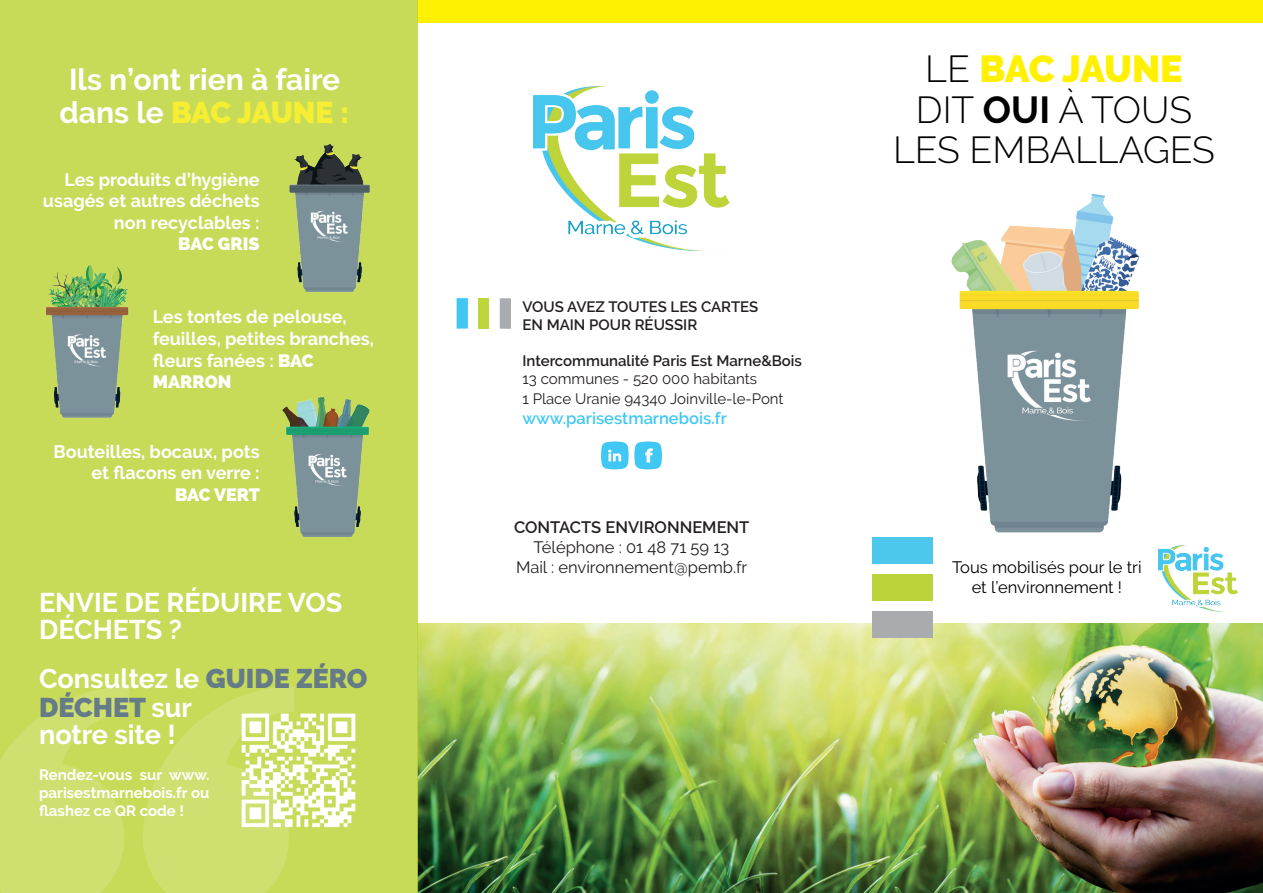
<style>
.page{position:relative;width:1263px;height:893px;background:#fff}
.page>*{position:absolute;margin:0;border:0;box-sizing:border-box;transform-origin:0 0}
.t1{font:300 37.5px/40.5px "Raleway";color:#000001;text-align:center}
.t2{font:700 30px/33px "Raleway";color:#fff;text-align:center}
.t3{font:700 27px/27.9px "Raleway";color:#fff}
.t4{font:700 18px/21.6px "Raleway";color:#fff;text-align:right}
.t5{font:800 18px "Raleway";letter-spacing:-.005em;color:#fff}
.t6{font:16.5px/19.8px "Raleway";color:#231f20;text-align:center}
.t7{font:16.5px/19.8px "Raleway";color:#000;text-align:center}
.t8{font:600 16.5px "Raleway";color:#40c7f4}
.t9{font:600 16.5px "Raleway";color:#231f20}
.t10{font:600 15px/18px "Raleway";color:#231f20}
.t11{font:15px/19.8px "Raleway";color:#231f20}
.t12{font:700 15px/18px "Raleway";color:#fff;text-align:justify}
.s1{font-weight:900;color:#f6ee33}
.s2{font-weight:800}
.s3{font-weight:900;color:#657b87}
.s4{font-weight:900;color:#fff101}
.s5{font-weight:700}
</style>
<div class="page">
<div style="left:418px;top:0;width:845px;height:22px;background:#fff101"></div>
<img style="left:418px;top:623px;width:845px;height:270px">
<div style="left:872px;top:611px;width:61px;height:27px;background:#a9abaf"></div>
<div style="left:872px;top:537px;width:61px;height:27px;background:#4cc8ed"></div>
<div style="left:872px;top:574px;width:61px;height:27px;background:#bdd33a"></div>
<img style="left:1158px;top:545px;width:80px;height:67px">
<svg style="left:601px;top:441px;width:61px;height:29px"></svg>
<div style="left:478px;top:298px;width:11px;height:31px;background:#bed639"></div>
<div style="left:500px;top:298px;width:11px;height:31px;background:#a9acb0"></div>
<div style="left:457px;top:298px;width:11px;height:31px;background:#40c7f4"></div>
<img style="left:534px;top:87px;width:195px;height:164px">
<img style="left:951px;top:193px;width:210px;height:360px">
<div style="left:0;top:0;width:418px;height:893px;background:#c7db58"></div>
<img style="left:45px;top:265px;width:84px;height:153px">
<img style="left:282px;top:397px;width:88px;height:140px">
<svg style="left:143px;top:686px;width:151px;height:207px"></svg>
<img style="left:0;top:686px;width:130px;height:207px">
<img style="left:227px;top:698px;width:129px;height:133px">
<img style="left:289px;top:143px;width:81px;height:150px">
<h2 class="t2" style="left:60px;top:63px;width:291px">Ils n’ont rien à faire dans le <span class="s1">BAC JAUNE :</span></h2>
<p class="t4" style="left:43px;top:169px;width:218px">Les produits d’hygiène usagés et autres déchets non recyclables :</p>
<p class="t5" style="left:178px;top:234px;width:83px">BAC GRIS</p>
<p class="t4" style="left:153px;top:306px;width:223px;text-align:left">Les tontes de pelouse, feuilles, petites branches, fleurs fanées : <span class="s2">BAC<br>MARRON</span></p>
<p class="t4" style="left:54px;top:441px;width:207px">Bouteilles, bocaux, pots et flacons en verre :</p>
<p class="t5" style="left:175px;top:484px;width:87px">BAC VERT</p>
<h3 class="t3" style="left:39px;top:589px;width:305px;line-height:27px">ENVIE DE RÉDUIRE VOS<br>DÉCHETS ?</h3>
<h3 class="t3" style="left:39px;top:665px;width:330px">Consultez le <span class="s3">GUIDE ZÉRO<br>DÉCHET</span> sur<br>notre site !</h3>
<p class="t12" style="left:39px;top:766px;width:172px">Rendez-vous sur www. parisestmarnebois.fr ou flashez ce QR code !</p>
<p class="t10" style="left:522px;top:298px;width:237px">VOUS AVEZ TOUTES LES CARTES<br>EN MAIN POUR RÉUSSIR</p>
<p class="t10" style="left:522px;top:352px;width:281px">Intercommunalité Paris Est Marne&amp;Bois</p>
<p class="t11" style="left:522px;top:369px;width:263px">13 communes - 520 000 habitants<br>1 Place Uranie 94340 Joinville-le-Pont</p>
<p class="t8" style="left:522px;top:408px;width:206px">www.parisestmarnebois.fr</p>
<p class="t9" style="left:514px;top:518px;width:237px">CONTACTS ENVIRONNEMENT</p>
<p class="t6" style="left:516px;top:537px;width:233px">Téléphone : 01 48 71 59 13<br>Mail : environnement@pemb.fr</p>
<h1 class="t1" style="left:893px;top:48px;width:323px">LE <span class="s4">BAC JAUNE<br></span>DIT <span class="s5">OUI</span> À TOUS<br>LES EMBALLAGES</h1>
<p class="t7" style="left:952px;top:558px;width:191px">Tous mobilisés pour le tri et l’environnement !</p>
</div>
